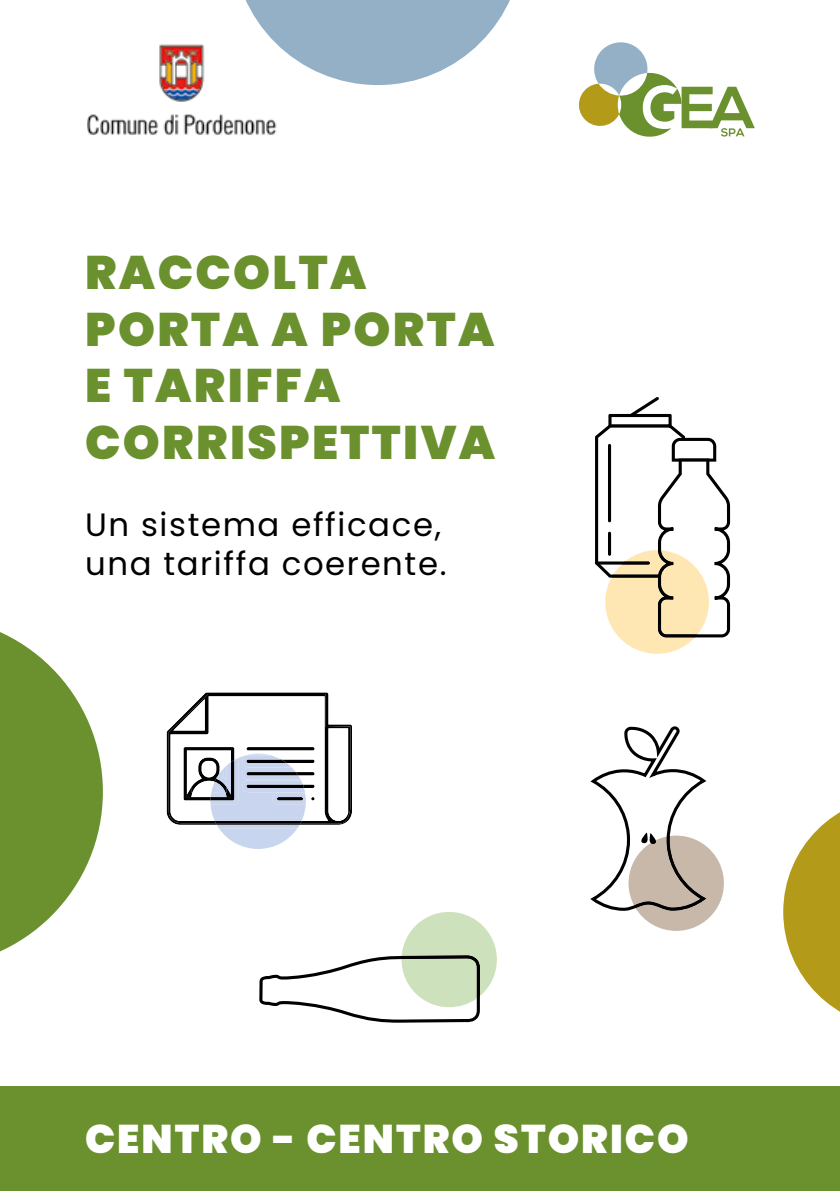
<style>
.page{position:relative;width:840px;height:1191px;background:#fff}
.page>*{position:absolute;margin:0;border:0;box-sizing:border-box;transform-origin:0 0}
.t1{font:900 47px/56.4px "Poppins";letter-spacing:.05em;color:#6a912d}
.t2{font:900 40px "Poppins";letter-spacing:.05em;color:#fff}
.t3{font:32.2px/38.8px "Poppins";letter-spacing:.05em;color:#000}
</style>
<div class="page">
<img style="left:87px;top:44px;width:190px;height:91px">
<svg style="left:578px;top:42px;width:176px;height:95px"></svg>
<svg style="left:0;top:632px;width:103px;height:320px"></svg>
<svg style="left:595px;top:397px;width:134px;height:257px"></svg>
<svg style="left:166px;top:692px;width:186px;height:157px"></svg>
<svg style="left:259px;top:912px;width:237px;height:110px"></svg>
<svg style="left:590px;top:726px;width:133px;height:205px"></svg>
<svg style="left:783px;top:812px;width:56px;height:199px"></svg>
<div style="left:0;top:1086px;width:839px;height:105px;background:#6a912d"></div>
<svg style="left:232px;top:0;width:278px;height:85px"></svg>
<p class="t1" style="left:85px;top:245px;width:411px">RACCOLTA<br>PORTA A PORTA<br>E TARIFFA<br>CORRISPETTIVA</p>
<p class="t3" style="left:85px;top:505px;width:362px">Un sistema efficace, una tariffa coerente.</p>
<p class="t2" style="left:85px;top:1115px;width:604px">CENTRO - CENTRO STORICO</p>
</div>
